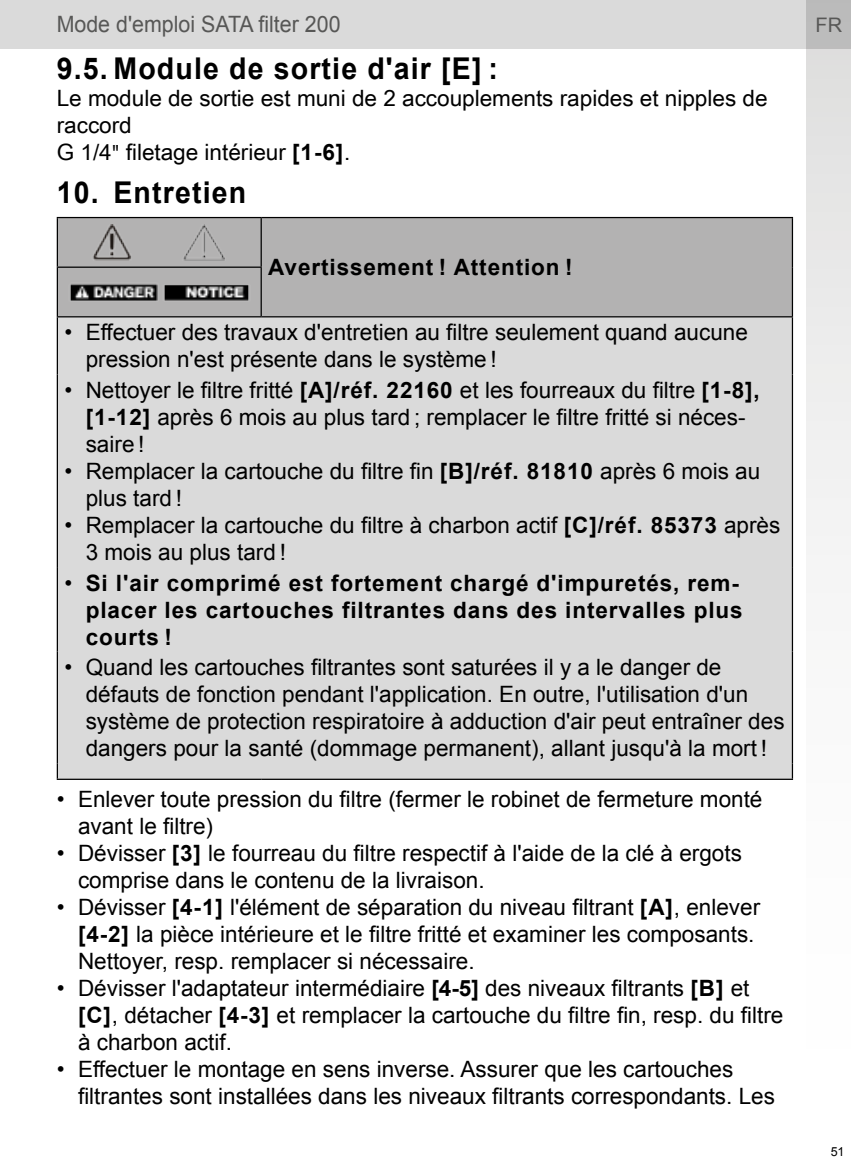
<style>
.page{position:relative;width:851px;height:1170px;background:#fff}
.page>*{position:absolute;margin:0;border:0;box-sizing:border-box;transform-origin:0 0}
.t1{font:700 30px "Arial";letter-spacing:.04em;color:#000;scale:.95 1}
.t2{font:22.5px/27px "Arial";color:#000}
.t3{font:700 22.5px/27px "Arial";letter-spacing:.04em;color:#000}
.t4{font:22.5px/27px "Arial Unicode MS";color:#000}
.t5{font:22.5px "Arial";color:#575756;scale:.95 1}
.t6{font:20px "Arial";color:#575756}
.t7{font:12.5px "Arial";color:#000}
.s1{font-family:"ITC Franklin Gothic Std";font-stretch:condensed}
.s2{font-family:"Arial";font-weight:700}
.s3{font-weight:700}
.s4{font-weight:400}
</style>
<div class="page">
<div style="left:0;top:0;width:850px;height:49px;background:#dadada"></div>
<svg style="left:806px;top:0;width:44px;height:555px"></svg>
<div style="left:58px;top:218px;width:733px;height:98px;background:#b3b2b2"></div>
<div style="left:58px;top:317px;width:733px;height:461px;background:#dadada"></div>
<hr style="left:57px;top:317px;width:1px;height:57px;background:#000">
<hr style="left:791px;top:317px;width:2px;height:57px;background:#000">
<hr style="left:57px;top:374px;width:1px;height:193px;background:#000">
<hr style="left:791px;top:374px;width:2px;height:193px;background:#000">
<hr style="left:57px;top:217px;width:204px;height:1px;background:#000">
<hr style="left:57px;top:218px;width:1px;height:48px;background:#000">
<hr style="left:261px;top:217px;width:532px;height:1px;background:#000">
<hr style="left:260px;top:218px;width:2px;height:48px;background:#000">
<hr style="left:791px;top:218px;width:2px;height:49px;background:#000">
<hr style="left:57px;top:266px;width:205px;height:2px;background:#000">
<hr style="left:57px;top:268px;width:1px;height:48px;background:#000">
<hr style="left:260px;top:268px;width:2px;height:48px;background:#000">
<hr style="left:791px;top:267px;width:2px;height:49px;background:#000">
<hr style="left:57px;top:316px;width:204px;height:1px;background:#000">
<hr style="left:261px;top:316px;width:532px;height:1px;background:#000">
<hr style="left:57px;top:567px;width:1px;height:84px;background:#000">
<hr style="left:791px;top:567px;width:2px;height:84px;background:#000">
<hr style="left:57px;top:651px;width:1px;height:112px;background:#000">
<hr style="left:791px;top:651px;width:2px;height:112px;background:#000">
<svg style="left:57px;top:763px;width:1px;height:15px"></svg>
<svg style="left:791px;top:763px;width:2px;height:15px"></svg>
<hr style="left:57px;top:778px;width:204px;height:1px;background:#000">
<hr style="left:261px;top:778px;width:532px;height:1px;background:#000">
<img style="left:67px;top:225px;width:184px;height:35px">
<img style="left:67px;top:274px;width:184px;height:36px">
<p class="t5" style="left:57px;top:10px;width:300px">Mode d'emploi SATA filter 200</p>
<p class="t6" style="left:815px;top:11px;width:28px">FR</p>
<h1 class="t1" style="left:57px;top:48px;width:466px">9.5. Module de sortie d'air [E] :</h1>
<p class="t4" style="left:57px;top:84px;width:712px">Le module de sortie est muni de 2 accouplements rapides et nipples de raccord<br>G 1/4<span class="s1">"</span> filetage intérieur <span class="s2">[1-6]</span>.</p>
<h1 class="t1" style="left:57px;top:172px;width:201px">10. Entretien</h1>
<p class="t3" style="left:268px;top:254px;width:306px">Avertissement ! Attention !</p>
<p class="t2" style="left:86px;top:319px;width:663px;text-indent:-21px">• Effectuer des travaux d'entretien au filtre seulement quand aucune pression n'est présente dans le système !</p>
<p class="t2" style="left:86px;top:376px;width:675px;text-indent:-21px">• Nettoyer le filtre fritté <span class="s3">[A]/réf. 22160</span> et les fourreaux du filtre <span class="s3">[1-8], [1-12]</span> après 6 mois au plus tard ; remplacer le filtre fritté si néces&shy;saire !</p>
<p class="t2" style="left:86px;top:457px;width:676px;text-indent:-21px">• Remplacer la cartouche du filtre fin <span class="s3">[B]/réf. 81810</span> après 6 mois au plus tard !</p>
<p class="t2" style="left:86px;top:511px;width:696px;text-indent:-21px">• Remplacer la cartouche du filtre à charbon actif <span class="s3">[C]/réf. 85373</span> après<br>3 mois au plus tard !</p>
<p class="t3" style="left:86px;top:569px;width:658px;text-indent:-21px"><span class="s4">•</span> Si l'air comprimé est fortement chargé d'impuretés, rem&shy;placer les cartouches filtrantes dans des intervalles plus courts !</p>
<p class="t2" style="left:86px;top:654px;width:700px;text-indent:-21px">• Quand les cartouches filtrantes sont saturées il y a le danger de défauts de fonction pendant l'application. En outre, l'utilisation d'un système de protection respiratoire à adduction d'air peut entraîner des dangers pour la santé (dommage permanent), allant jusqu'à la mort !</p>
<p class="t2" style="left:78px;top:785px;width:686px;text-indent:-21px">• Enlever toute pression du filtre (fermer le robinet de fermeture monté avant le filtre)</p>
<p class="t2" style="left:78px;top:839px;width:665px;text-indent:-21px">• Dévisser <span class="s3">[3]</span> le fourreau du filtre respectif à l'aide de la clé à ergots comprise dans le contenu de la livraison.</p>
<p class="t2" style="left:78px;top:893px;width:683px;text-indent:-21px">• Dévisser <span class="s3">[4-1]</span> l'élément de séparation du niveau filtrant <span class="s3">[A]</span>, enlever <span class="s3">[4-2]</span> la pièce intérieure et le filtre fritté et examiner les composants.<br>Nettoyer, resp. remplacer si nécessaire.</p>
<p class="t2" style="left:78px;top:974px;width:706px;text-indent:-21px">• Dévisser l'adaptateur intermédiaire <span class="s3">[4-5]</span> des niveaux filtrants <span class="s3">[B]</span> et <span class="s3">[C]</span>, détacher <span class="s3">[4-3]</span> et remplacer la cartouche du filtre fin, resp. du filtre à charbon actif.</p>
<p class="t2" style="left:78px;top:1055px;width:698px;text-indent:-21px">• Effectuer le montage en sens inverse. Assurer que les cartouches filtrantes sont installées dans les niveaux filtrants correspondants. Les</p>
<p class="t7" style="left:830px;top:1143px;width:15px">51</p>
</div>
